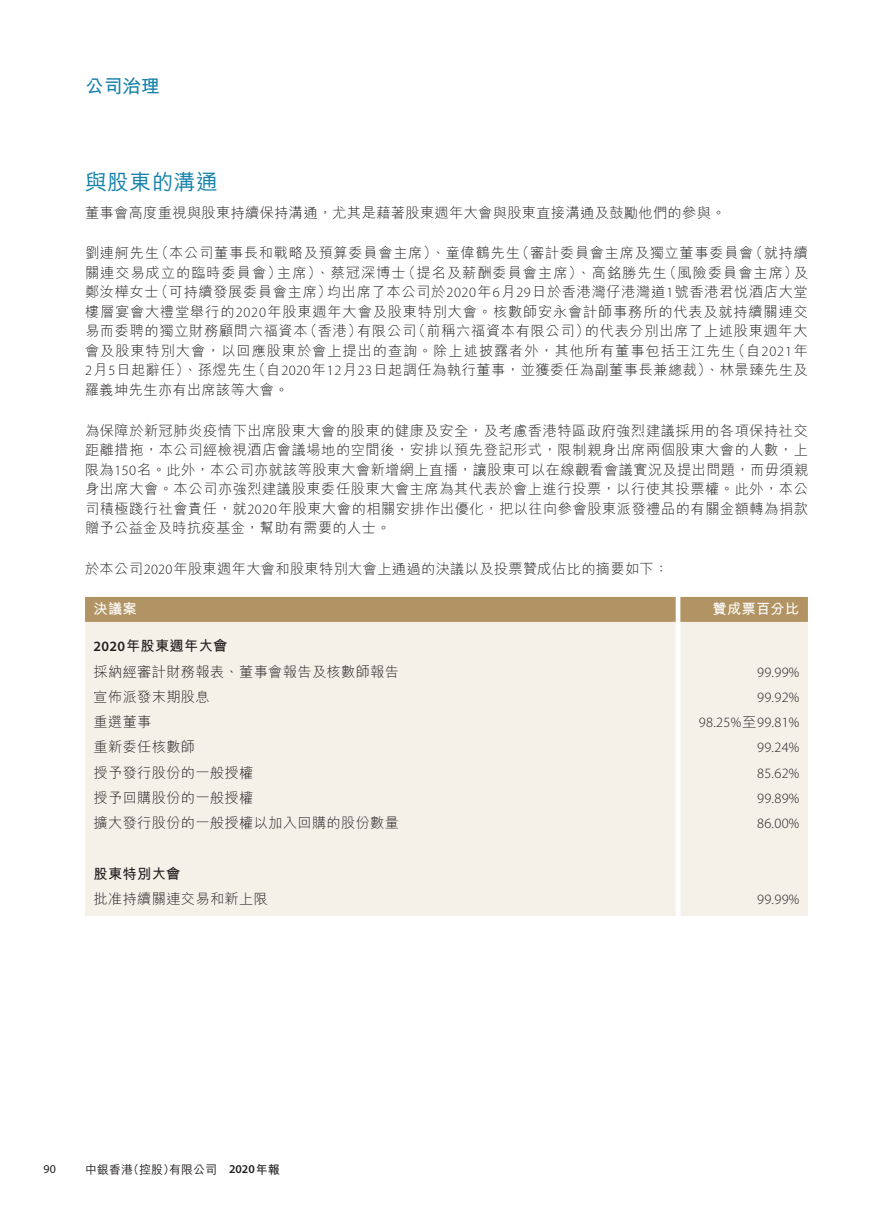
<style>
.page{position:relative;width:893px;height:1212px;background:#fff}
.page>*{position:absolute;margin:0;border:0;box-sizing:border-box;transform-origin:0 0}
.t1{font:500 21.75px "M Hei HK";letter-spacing:.02em;color:#1581aa}
.t2{font:700 18.75px "M Hei HK";color:#1581aa}
.t3{font:300 14.25px/19.5px "M Hei HK";letter-spacing:.02em;color:#231f20;text-align:justify}
.t4{font:300 14.25px "Myriad Pro";letter-spacing:.02em;color:#231f20}
.t5{font:700 14.25px "M Hei HK";letter-spacing:.02em;color:#fff}
.t6{font:700 14.25px "M Hei HK";letter-spacing:.02em;color:#231f20}
.t7{font:500 12px "M Hei HK";color:#231f20}
.t8{font:12px "Myriad Pro";color:#231f20}
.s1{font-family:"Myriad Pro"}
.s2{font-family:"Myriad Pro";font-weight:600}
.s3{font-weight:700}
.s4{font-family:"M Hei HK"}
</style>
<div class="page">
<div style="left:85px;top:597px;width:723px;height:25px;background:#b29464"></div>
<div style="left:85px;top:622px;width:723px;height:294px;background:#f5f1e9"></div>
<h2 class="t2" style="left:85px;top:73px;width:76px">公司治理</h2>
<h1 class="t1" style="left:85px;top:166px;width:134px">與股東的溝通</h1>
<p class="t3" style="left:85px;top:202px;width:642px">董事會高度重視與股東持續保持溝通，尤其是藉著股東週年大會與股東直接溝通及鼓勵他們的參與。</p>
<p class="t3" style="left:85px;top:243px;width:724px">劉連舸先生（本公司董事長和戰略及預算委員會主席）、童偉鶴先生（審計委員會主席及獨立董事委員會（就持續關連交易成立的臨時委員會）主席）、蔡冠深博士（提名及薪酬委員會主席）、高銘勝先生（風險委員會主席）及鄭汝樺女士（可持續發展委員會主席）均出席了本公司於<span class="s1">2020</span>年<span class="s1">6</span>月<span class="s1">29</span>日於香港灣仔港灣道<span class="s1">1</span>號香港君悅酒店大堂樓層宴會大禮堂舉行的<span class="s1">2020</span>年股東週年大會及股東特別大會。核數師安永會計師事務所的代表及就持續關連交易而委聘的獨立財務顧問六福資本（香港）有限公司（前稱六福資本有限公司）的代表分別出席了上述股東週年大會及股東特別大會，以回應股東於會上提出的查詢。除上述披露者外，其他所有董事包括王江先生（自<span class="s1">2021</span>年<span class="s1">2</span>月<span class="s1">5</span>日起辭任）、孫煜先生（自<span class="s1">2020</span>年<span class="s1">12</span>月<span class="s1">23</span>日起調任為執行董事，並獲委任為副董事長兼總裁）、林景臻先生及羅義坤先生亦有出席該等大會。</p>
<p class="t3" style="left:85px;top:420px;width:725px">為保障於新冠肺炎疫情下出席股東大會的股東的健康及安全，及考慮香港特區政府強烈建議採用的各項保持社交距離措拖，本公司經檢視酒店會議場地的空間後，安排以預先登記形式，限制親身出席兩個股東大會的人數，上限為<span class="s1">150</span>名。此外，本公司亦就該等股東大會新增網上直播，讓股東可以在線觀看會議實況及提出問題，而毋須親身出席大會。本公司亦強烈建議股東委任股東大會主席為其代表於會上進行投票，以行使其投票權。此外，本公司積極踐行社會責任，就<span class="s1">2020</span>年股東大會的相關安排作出優化，把以往向參會股東派發禮品的有關金額轉為捐款贈予公益金及時抗疫基金，幫助有需要的人士。</p>
<p class="t3" style="left:85px;top:559px;width:585px">於本公司<span class="s1">2020</span>年股東週年大會和股東特別大會上通過的決議以及投票贊成佔比的摘要如下：</p>
<p class="t5" style="left:94px;top:598px;width:45px">決議案</p>
<p class="t5" style="left:712px;top:598px;width:88px">贊成票百分比</p>
<p class="t3" style="left:94px;top:633px;width:307px;line-height:25.2px"><span class="s2">2020</span><span class="s3">年股東週年大會<br></span>採納經審計財務報表、董事會報告及核數師報告</p>
<p class="t4" style="left:757px;top:664px;width:44px">99.99%</p>
<p class="t3" style="left:94px;top:687px;width:118px">宣佈派發末期股息</p>
<p class="t4" style="left:757px;top:689px;width:44px">99.92%</p>
<p class="t3" style="left:94px;top:712px;width:59px">重選董事</p>
<p class="t4" style="left:699px;top:714px;width:102px">98.25%<span class="s4">至</span>99.81%</p>
<p class="t3" style="left:94px;top:737px;width:103px">重新委任核數師</p>
<p class="t4" style="left:757px;top:740px;width:44px">99.24%</p>
<p class="t3" style="left:94px;top:762px;width:161px">授予發行股份的一般授權</p>
<p class="t4" style="left:757px;top:765px;width:44px">85.62%</p>
<p class="t3" style="left:94px;top:788px;width:161px">授予回購股份的一般授權</p>
<p class="t4" style="left:757px;top:790px;width:44px">99.89%</p>
<p class="t3" style="left:94px;top:813px;width:307px">擴大發行股份的一般授權以加入回購的股份數量</p>
<p class="t4" style="left:757px;top:815px;width:44px">86.00%</p>
<p class="t6" style="left:94px;top:863px;width:88px">股東特別大會</p>
<p class="t3" style="left:94px;top:889px;width:176px">批准持續關連交易和新上限</p>
<p class="t4" style="left:757px;top:891px;width:44px">99.99%</p>
<p class="t8" style="left:44px;top:1161px;width:14px">90</p>
<p class="t7" style="left:85px;top:1160px;width:196px">中銀香港（控股）有限公司 <span class="s2">2020</span><span class="s3">年報</span></p>
</div>
